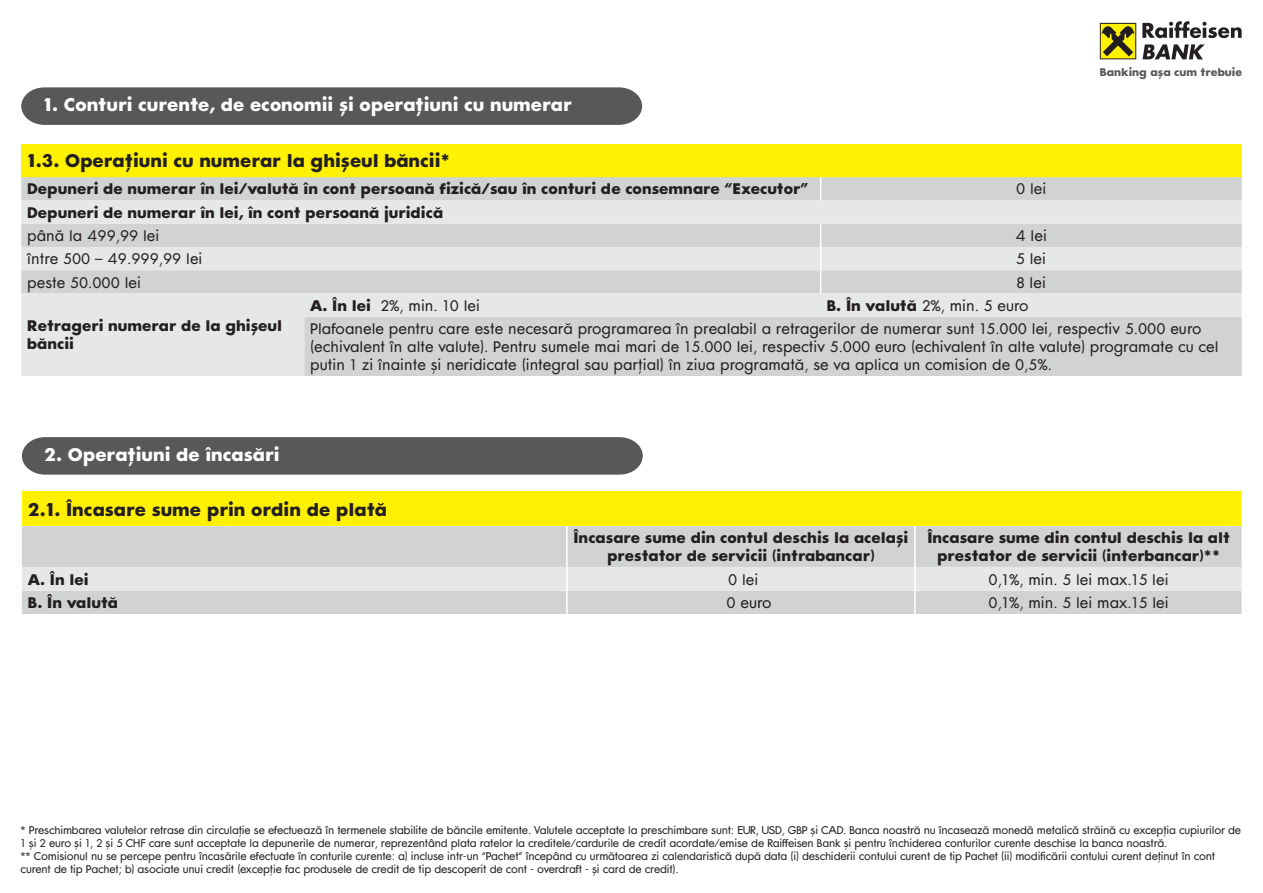
<style>
.page{position:relative;width:1263px;height:893px;background:#fff}
.page>*{position:absolute;margin:0;border:0;box-sizing:border-box;transform-origin:0 0}
.t1{font:700 18px "Raiffeisen RO";color:#231f20}
.t2{font:700 18px "Raiffeisen RO";color:#fff}
.t3{font:15px/23.2px "Raiffeisen RO";color:#231f20}
.t4{font:700 15px/18px "Raiffeisen RO";color:#231f20;text-align:center}
.t5{font:10.95px/13.2px "Raiffeisen RO";letter-spacing:-.02em;color:#231f20}
.t6{font:700 10.95px "Raiffeisen RO";color:#57585a}
.s1{font-weight:700}
</style>
<div class="page">
<svg style="left:1100px;top:23px;width:36px;height:36px"></svg>
<div style="left:1101px;top:24px;width:34px;height:34px;background:#fff101"></div>
<svg style="left:1102px;top:26px;width:32px;height:30px"></svg>
<svg style="left:1142px;top:21px;width:99px;height:17px"></svg>
<svg style="left:1142px;top:44px;width:63px;height:15px"></svg>
<div style="left:21px;top:87px;width:621px;height:38px;background:#57585a"></div>
<div style="left:22px;top:437px;width:621px;height:38px;background:#57585a"></div>
<div style="left:22px;top:492px;width:1220px;height:34px;background:#fff101"></div>
<div style="left:22px;top:526px;width:1219px;height:88px;background:#d1d2d4"></div>
<div style="left:22px;top:567px;width:1219px;height:24px;background:#e6e7e9"></div>
<hr style="left:1241px;top:492px;width:2px;height:34px;background:#fff">
<hr style="left:566px;top:526px;width:2px;height:41px;background:#fff">
<hr style="left:566px;top:567px;width:2px;height:24px;background:#fff">
<hr style="left:566px;top:591px;width:2px;height:23px;background:#fff">
<hr style="left:914px;top:526px;width:2px;height:41px;background:#fff">
<hr style="left:914px;top:567px;width:2px;height:24px;background:#fff">
<hr style="left:914px;top:591px;width:2px;height:23px;background:#fff">
<div style="left:21px;top:144px;width:1221px;height:33px;background:#fff101"></div>
<div style="left:21px;top:177px;width:1221px;height:23px;background:#d1d2d4"></div>
<svg style="left:21px;top:200px;width:1221px;height:176px;background:#dbdcde"></svg>
<svg style="left:820px;top:177px;width:1px;height:23px"></svg>
<svg style="left:820px;top:224px;width:1px;height:69px"></svg>
<h1 class="t2" style="left:44px;top:98px;width:530px">1. Conturi curente, de economii [i opera]iuni cu numerar</h1>
<p class="t6" style="left:1100px;top:68px;width:144px">Banking așa cum trebuie</p>
<h1 class="t1" style="left:27px;top:155px;width:424px">1.3. Operaţiuni cu numerar la ghişeul băncii*</h1>
<h2 class="t4" style="left:27px;top:182px;width:782px">Depuneri de numerar \n lei/valut` \n cont persoan` fizic`/sau \n conturi de consemnare “Executor”</h2>
<h2 class="t3" style="left:1016px;top:179px;width:32px">0 lei</h2>
<h2 class="t4" style="left:27px;top:205px;width:417px">Depuneri de numerar \n lei, \n cont persoan` juridic`</h2>
<h2 class="t3" style="left:27px;top:226px;width:134px">până la 499,99 lei</h2>
<h2 class="t3" style="left:1015px;top:226px;width:33px">4 lei</h2>
<h2 class="t3" style="left:27px;top:249px;width:177px">între 500 – 49.999,99 lei</h2>
<h2 class="t3" style="left:1016px;top:249px;width:32px">5 lei</h2>
<h2 class="t3" style="left:27px;top:272px;width:115px">peste 50.000 lei</h2>
<h2 class="t3" style="left:1016px;top:272px;width:31px">8 lei</h2>
<h2 class="t4" style="left:27px;top:319px;width:256px;text-align:left">Retrageri numerar de la ghișeul băncii</h2>
<h2 class="t3" style="left:310px;top:296px;width:171px"><span class="s1">A. În lei</span> 2%, min. 10 lei</h2>
<h2 class="t3" style="left:310px;top:296px;width:893px;text-indent:516px"><span class="s1">B. În valută</span> 2%, min. 5 euro<br>Plafoanele pentru care este necesară programarea în prealabil a retragerilor de numerar sunt 15.000 lei, respectiv 5.000 euro</h2>
<p class="t3" style="left:310px;top:339px;width:910px;line-height:18px">(echivalent în alte valute). Pentru sumele mai mari de 15.000 lei, respectiv 5.000 euro (echivalent în alte valute) programate cu cel putin 1 zi înainte și neridicate (integral sau par]ial) în ziua programată, se va aplica un comision de 0,5%.</p>
<h1 class="t2" style="left:44px;top:448px;width:237px">2. Opera]iuni de \ncas`ri</h1>
<h1 class="t1" style="left:28px;top:503px;width:361px">2.1. Încasare sume prin ordin de plată</h1>
<h2 class="t4" style="left:573px;top:531px;width:336px">Încasare sume din contul deschis la același prestator de servicii (intrabancar)</h2>
<h2 class="t4" style="left:927px;top:531px;width:304px">Încasare sume din contul deschis la alt prestator de servicii (interbancar)**</h2>
<h2 class="t4" style="left:28px;top:572px;width:62px">A. În lei</h2>
<h2 class="t3" style="left:728px;top:569px;width:32px">0 lei</h2>
<h2 class="t3" style="left:988px;top:569px;width:182px">0,1%, min. 5 lei max.15 lei</h2>
<h2 class="t4" style="left:28px;top:595px;width:92px">B. În valut`</h2>
<h2 class="t3" style="left:726px;top:593px;width:47px">0 euro</h2>
<h2 class="t3" style="left:988px;top:593px;width:182px">0,1%, min. 5 lei max.15 lei</h2>
<p class="t5" style="left:21px;top:825px;width:1222px">* Preschimbarea valutelor retrase din circulaţie se efectuează în termenele stabilite de băncile emitente. Valutele acceptate la preschimbare sunt: EUR, USD, GBP și CAD. Banca noastră nu încasează monedă metalică străină cu excep]ia cupiurilor de 1 și 2 euro și 1, 2 și 5 CHF care sunt acceptate la depunerile de numerar, reprezentând plata ratelor la creditele/cardurile de credit acordate/emise de Raiffeisen Bank și pentru închiderea conturilor curente deschise la banca noastră.<br>** Comisionul nu se percepe pentru încasările efectuate în conturile curente: a) incluse intr-un “Pachet” începând cu următoarea zi calendaristică după data (i) deschiderii contului curent de tip Pachet (ii) modificării contului curent deţinut în cont curent de tip Pachet; b) asociate unui credit (excepţie fac produsele de credit de tip descoperit de cont - overdraft - și card de credit).</p>
</div>
